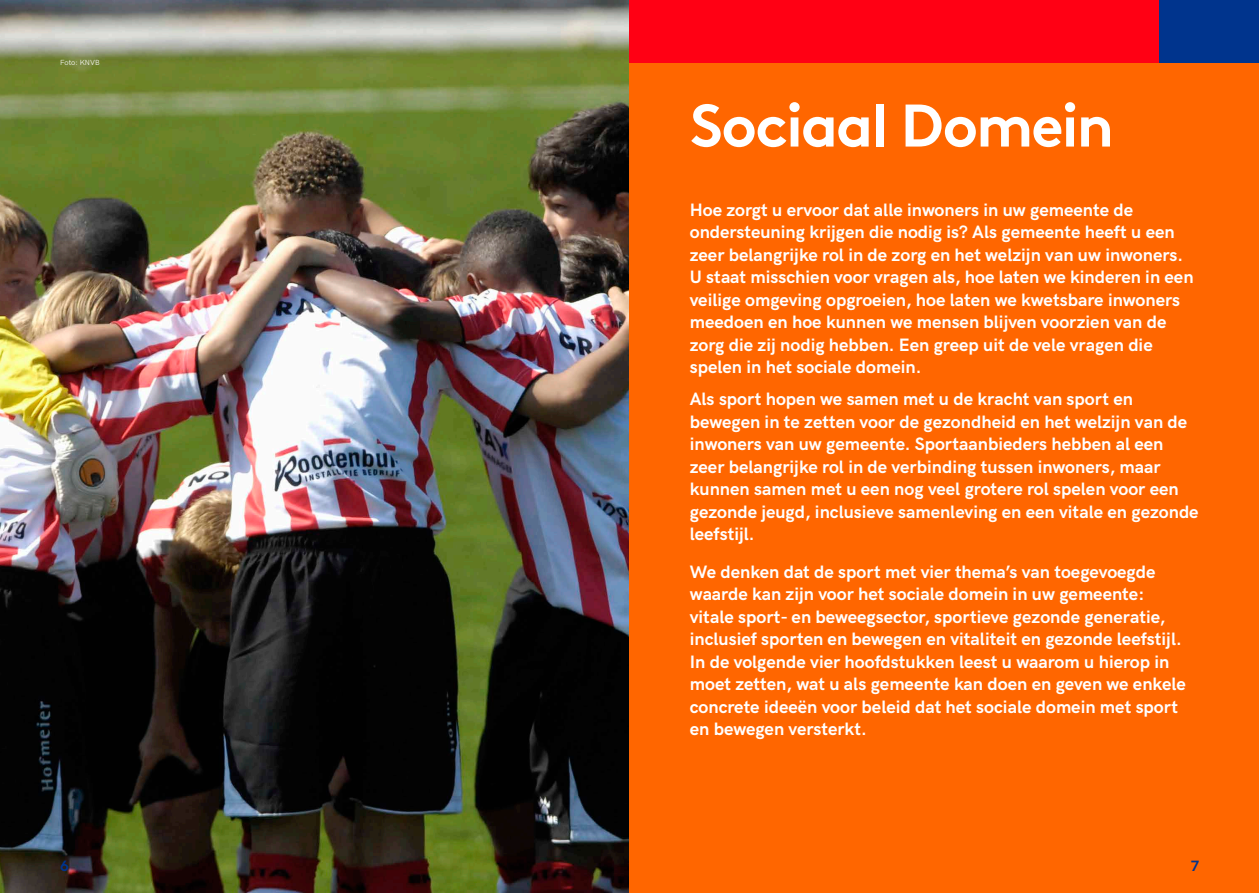
<style>
.page{position:relative;width:1259px;height:893px;background:#fff}
.page>*{position:absolute;margin:0;border:0;box-sizing:border-box;transform-origin:0 0}
.t1{font:700 60px "Brown";letter-spacing:-.03em;color:#fff}
.t2{font:700 18px/22.5px "HK Grotesk";color:#fff}
.t3{font:700 15px "HK Grotesk";color:#00348d}
.t4{font:7.5px "HK Grotesk";color:#fff}
</style>
<div class="page">
<img style="left:0;top:0;width:629px;height:893px">
<div style="left:629px;top:60px;width:630px;height:833px;background:#f60"></div>
<div style="left:629px;top:0;width:630px;height:63px;background:#ff0014"></div>
<div style="left:1159px;top:0;width:100px;height:63px;background:#00348d"></div>
<p class="t4" style="left:60px;top:57px;width:41px">Foto: KNVB</p>
<h1 class="t1" style="left:690px;top:77px;width:425px">Sociaal Domein</h1>
<p class="t2" style="left:690px;top:197px;width:505px">Hoe zorgt u ervoor dat alle inwoners in uw gemeente de ondersteuning krijgen die nodig is? Als gemeente heeft u een zeer belangrijke rol in de zorg en het welzijn van uw inwoners.<br>U staat misschien voor vragen als, hoe laten we kinderen in een veilige omgeving opgroeien, hoe laten we kwetsbare inwoners meedoen en hoe kunnen we mensen blijven voorzien van de zorg die zij nodig hebben. Een greep uit de vele vragen die spelen in het sociale domein.</p>
<p class="t2" style="left:690px;top:387px;width:510px">Als sport hopen we samen met u de kracht van sport en bewegen in te zetten voor de gezondheid en het welzijn van de inwoners van uw gemeente. Sportaanbieders hebben al een zeer belangrijke rol in de verbinding tussen inwoners, maar kunnen samen met u een nog veel grotere rol spelen voor een gezonde jeugd, inclusieve samenleving en een vitale en gezonde leefstijl.</p>
<p class="t2" style="left:690px;top:559px;width:497px">We denken dat de sport met vier thema’s van toegevoegde waarde kan zijn voor het sociale domein in uw gemeente: vitale sport- en beweegsector, sportieve gezonde generatie, inclusief sporten en bewegen en vitaliteit en gezonde leefstijl.<br>In de volgende vier hoofdstukken leest u waarom u hierop in moet zetten, wat u als gemeente kan doen en geven we enkele concrete ideeën voor beleid dat het sociale domein met sport en bewegen versterkt.</p>
<p class="t3" style="left:60px;top:855px;width:10px">6</p>
<p class="t3" style="left:1190px;top:855px;width:10px">7</p>
</div>
